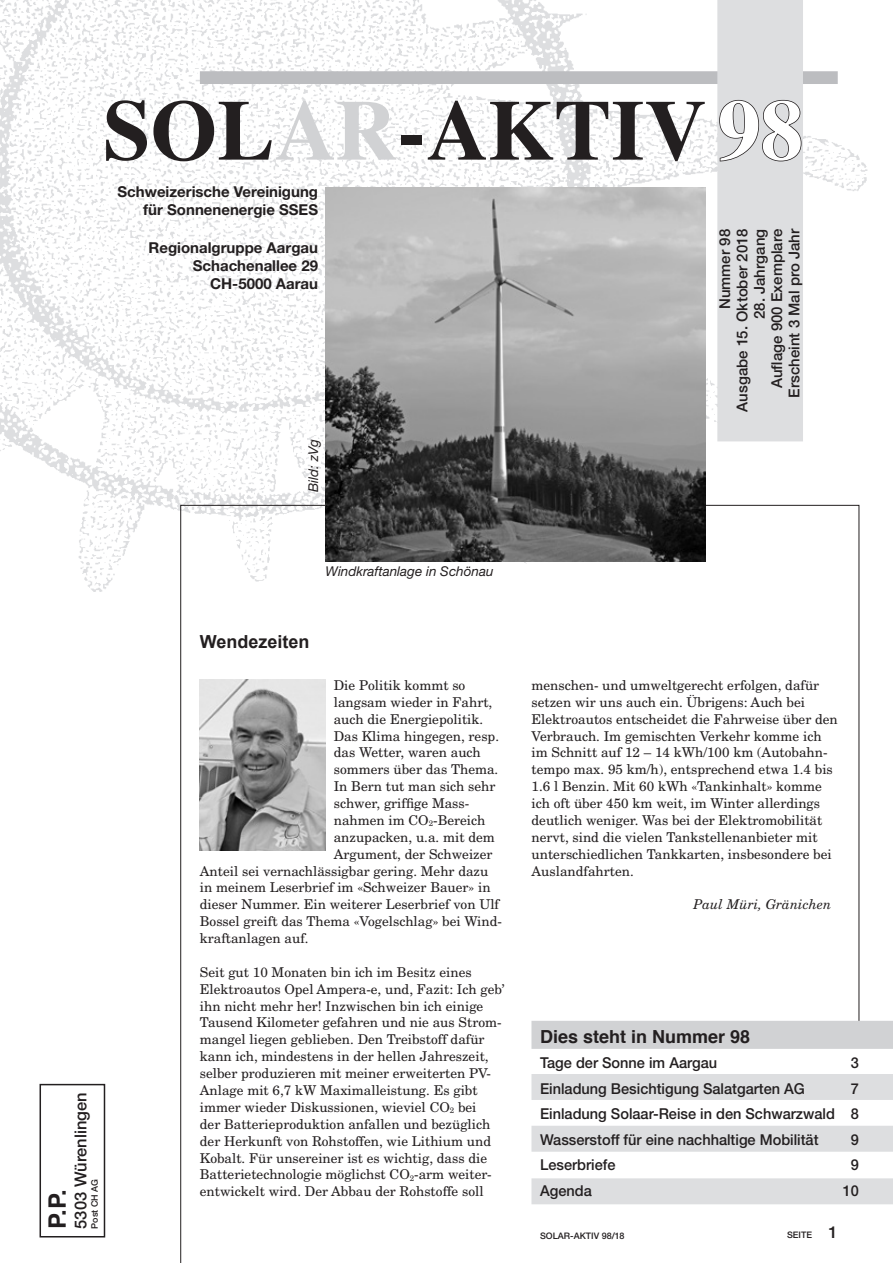
<style>
.page{position:relative;width:893px;height:1263px;background:#fff}
.page>*{position:absolute;margin:0;border:0;box-sizing:border-box;transform-origin:0 0}
.t1{font:700 85.5px "Times";color:#231f20}
.t2{font:700 24px "Helvetica";color:#231f20}
.t3{font:700 18px "Helvetica";color:#231f20}
.t4{font:700 18px "Arial";color:#231f20}
.t5{font:500 16.5px "Helvetica Neue";color:#231f20}
.t6{font:500 15px/17.2px "Helvetica Neue";color:#231f20;text-align:right}
.t7{font:700 15px/18px "Helvetica Neue";color:#231f20;text-align:right}
.t8{font:13.5px/17px "New Century Schlbk";color:#231f20}
.t9{font:italic 13.5px "Helvetica Neue";color:#231f20}
.t10{font:italic 13.5px "New Century Schlbk";color:#231f20}
.t11{font:500 9px "Helvetica Neue";color:#231f20}
.s1{color:#d1d2d4}
.s2{color:#fff}
</style>
<div class="page">
<img style="left:0;top:0;width:867px;height:592px">
<svg style="left:180px;top:505px;width:679px;height:758px"></svg>
<div style="left:200px;top:71px;width:638px;height:13px;background:#bcbdc0;border:2px solid #bcbdc0"></div>
<div style="left:40px;top:1084px;width:65px;height:153px;border:2px solid #231f20"></div>
<div style="left:478px;top:1225px;width:103px;height:22px;background:#fff"></div>
<div style="left:717px;top:0;width:86px;height:441px;background:#dddee0"></div>
<svg style="left:531px;top:1021px;width:362px;height:242px"></svg>
<img style="left:200px;top:679px;width:125px;height:172px">
<img style="left:325px;top:188px;width:381px;height:373px">
<h1 class="t1" style="left:103px;top:49px;width:702px">SOL<span class="s1">AR</span>-AKTIV<span class="s2">98</span></h1>
<p class="t7" style="left:118px;top:182px;width:202px;line-height:18.8px">Schweizerische Vereinigung für Sonnenenergie SSES</p>
<p class="t7" style="left:149px;top:238px;width:171px">Regionalgruppe Aargau<br>Schachenallee 29<br>CH-5000 Aarau</p>
<p class="t6" style="left:716px;top:411px;width:184px;rotate:-90deg">Nummer 98<br>Ausgabe 15. Oktober 2018</p>
<p class="t6" style="left:751px;top:398px;width:170px;rotate:-90deg">28. Jahrgang<br>Auflage 900 Exemplare<br>Erscheint 3 Mal pro Jahr</p>
<p class="t9" style="left:305px;top:492px;width:54px;rotate:-90deg">Bild: zVg</p>
<h2 class="t2" style="left:38px;top:1229px;width:41px;rotate:-90deg">P.P.</h2>
<p class="t5" style="left:71px;top:1229px;width:138px;rotate:-90deg">5303 Würenlingen</p>
<p class="t11" style="left:89px;top:1229px;width:51px;rotate:-90deg">Post CH AG</p>
<p class="t9" style="left:325px;top:563px;width:170px">Windkraftanlage in Schönau</p>
<h3 class="t4" style="left:200px;top:630px;width:111px">Wendezeiten</h3>
<p class="t8" style="left:334px;top:676px;width:133px">Die Politik kommt so</p>
<p class="t8" style="left:334px;top:693px;width:160px">langsam wieder in Fahrt,</p>
<p class="t8" style="left:334px;top:710px;width:151px">auch die Energiepolitik.</p>
<p class="t8" style="left:334px;top:727px;width:167px">Das Klima hingegen, resp.</p>
<p class="t8" style="left:334px;top:744px;width:149px">das Wetter, waren auch</p>
<p class="t8" style="left:334px;top:761px;width:166px">sommers über das Thema.</p>
<p class="t8" style="left:334px;top:777px;width:163px">In Bern tut man sich sehr</p>
<p class="t8" style="left:334px;top:794px;width:137px">schwer, griffige Mass-</p>
<p class="t8" style="left:334px;top:811px;width:153px">nahmen im CO<sub>2</sub>-Bereich</p>
<p class="t8" style="left:334px;top:828px;width:163px">anzupacken, u.a. mit dem</p>
<p class="t8" style="left:334px;top:845px;width:160px">Argument, der Schweizer</p>
<p class="t8" style="left:200px;top:862px;width:290px">Anteil sei vernachlässigbar gering. Mehr dazu</p>
<p class="t8" style="left:200px;top:879px;width:292px">in meinem Leserbrief im «Schweizer Bauer» in</p>
<p class="t8" style="left:200px;top:896px;width:301px">dieser Nummer. Ein weiterer Leserbrief von Ulf</p>
<p class="t8" style="left:200px;top:912px;width:304px">Bossel greift das Thema «Vogelschlag» bei Wind-</p>
<p class="t8" style="left:200px;top:929px;width:110px">kraftanlagen auf.</p>
<p class="t8" style="left:200px;top:963px;width:306px">Seit gut 10 Monaten bin ich im Besitz eines Elektroautos Opel Ampera-e, und, Fazit: Ich geb’ ihn nicht mehr her! Inzwischen bin ich einige Tausend Kilometer gefahren und nie aus Strom&shy;mangel liegen geblieben. Den Treibstoff dafür kann ich, mindestens in der hellen Jahreszeit, selber produzieren mit meiner erweiterten PV-Anlage mit 6,7 kW Maximalleistung. Es gibt immer wieder Diskussionen, wieviel CO<sub>2</sub> bei<br>der Batterieproduktion anfallen und bezüglich der Herkunft von Rohstoffen, wie Lithium und Kobalt. Für unsereiner ist es wichtig, dass die Batterietechnologie möglichst CO<sub>2</sub>-arm weiter&shy;entwickelt wird. Der Abbau der Rohstoffe soll</p>
<p class="t8" style="left:531px;top:676px;width:308px">menschen- und umweltgerecht erfolgen, dafür setzen wir uns auch ein. Übrigens: Auch bei Elektroautos entscheidet die Fahrweise über den Verbrauch. Im gemischten Verkehr komme ich im Schnitt auf 12 – 14 kWh/100 km (Autobahn&shy;tempo max. 95 km/h), entsprechend etwa 1.4 bis 1.6 l Benzin. Mit 60 kWh «Tankinhalt» komme ich oft über 450 km weit, im Winter allerdings deutlich weniger. Was bei der Elektromobilität nervt, sind die vielen Tankstellenanbieter mit unterschiedlichen Tankkarten, insbesondere bei Auslandfahrten.</p>
<p class="t10" style="left:693px;top:896px;width:139px">Paul Müri, Gränichen</p>
<h3 class="t3" style="left:540px;top:1022px;width:212px">Dies steht in Nummer 98</h3>
<p class="t6" style="left:540px;top:1054px;width:179px">Tage der Sonne im Aargau</p>
<p class="t6" style="left:851px;top:1054px;width:10px">3</p>
<p class="t6" style="left:540px;top:1079px;width:266px">Einladung Besichtigung Salatgarten AG</p>
<p class="t6" style="left:540px;top:1075px;width:320px;line-height:25.5px;text-align:justify;text-indent:311px">7<br>Einladung Solaar-Reise in den Schwarzwald 8<br>Wasserstoff für eine nachhaltige Mobilität</p>
<p class="t6" style="left:851px;top:1130px;width:10px">9</p>
<p class="t6" style="left:540px;top:1156px;width:77px">Leserbriefe</p>
<p class="t6" style="left:851px;top:1156px;width:10px">9</p>
<p class="t6" style="left:540px;top:1181px;width:53px">Agenda</p>
<p class="t6" style="left:843px;top:1181px;width:18px">10</p>
<p class="t11" style="left:540px;top:1230px;width:86px">SOLAR-AKTIV 98/18</p>
<p class="t5" style="left:829px;top:1222px;width:11px">1</p>
<p class="t11" style="left:787px;top:1229px;width:27px">SEITE</p>
</div>
